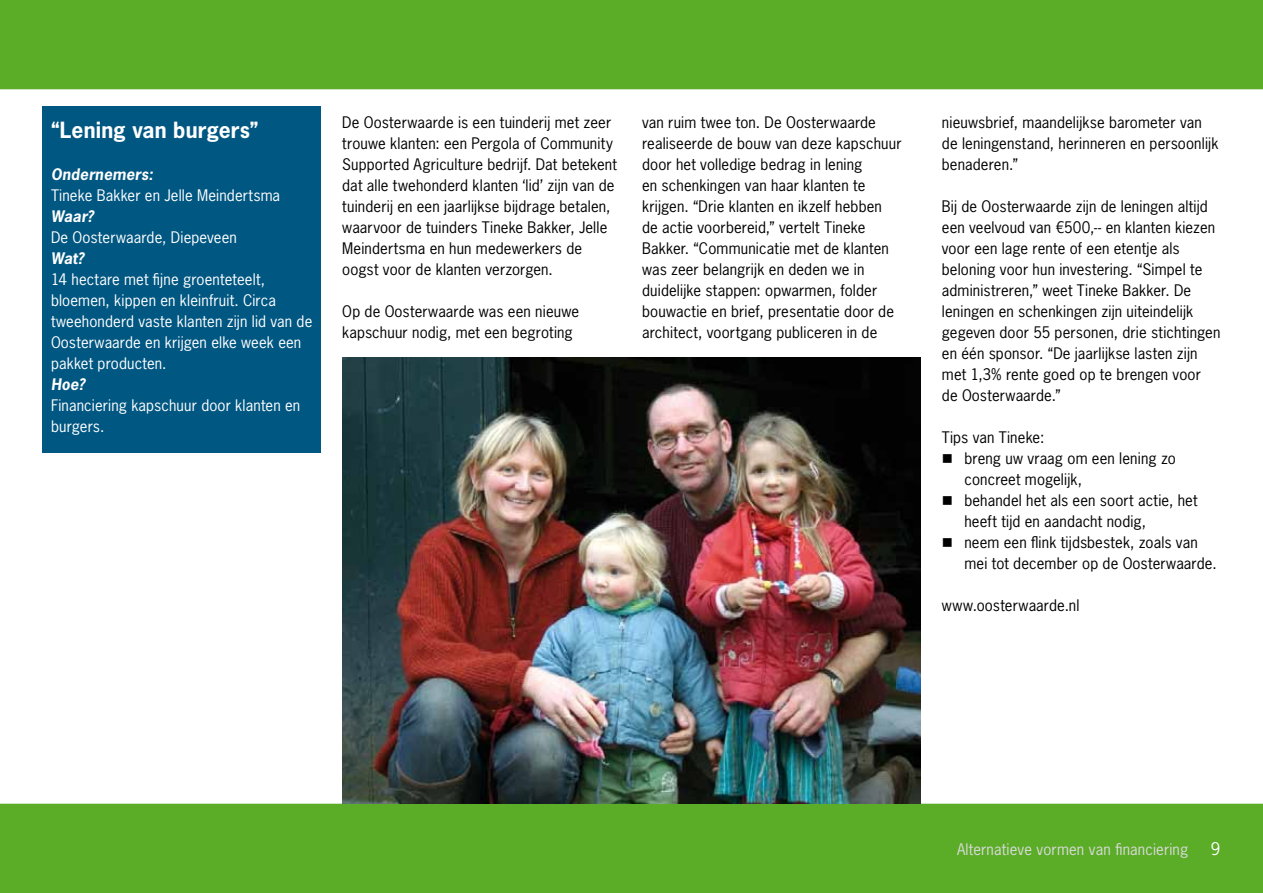
<style>
.page{position:relative;width:1263px;height:893px;background:#fff}
.page>*{position:absolute;margin:0;border:0;box-sizing:border-box;transform-origin:0 0}
.t1{font:700 21px "News Gothic Std";letter-spacing:.005em;color:#fff}
.t2{font:16.5px "News Gothic Std";color:#fff}
.t3{font:15px/21px "News Gothic Std";letter-spacing:.01em;color:#000}
.t4{font:15px/21px "News Gothic Std";letter-spacing:.01em;color:#fff}
.t5{font:15px "News Gothic Std";letter-spacing:.01em;color:#d9dadb}
.t6{font:italic 700 15px "News Gothic Std";letter-spacing:.015em;color:#fff}
</style>
<div class="page">
<div style="left:0;top:0;width:1263px;height:89px;background:#5bac26"></div>
<div style="left:0;top:804px;width:1263px;height:89px;background:#5bac26"></div>
<div style="left:43px;top:106px;width:278px;height:347px;background:#005782"></div>
<img style="left:342px;top:357px;width:579px;height:447px">
<h1 class="t1" style="left:51px;top:116px;width:209px">“Lening van burgers”</h1>
<p class="t6" style="left:51px;top:164px;width:104px">Ondernemers:</p>
<p class="t4" style="left:51px;top:185px;width:231px">Tineke Bakker en Jelle Meindertsma</p>
<p class="t6" style="left:51px;top:206px;width:44px">Waar?</p>
<p class="t4" style="left:51px;top:227px;width:187px">De Oosterwaarde, Diepeveen</p>
<p class="t6" style="left:51px;top:248px;width:35px">Wat?</p>
<p class="t4" style="left:51px;top:269px;width:263px">14 hectare met fijne groenteteelt, bloemen, kippen en kleinfruit. Circa tweehonderd vaste klanten zijn lid van de Oosterwaarde en krijgen elke week een pakket producten.</p>
<p class="t6" style="left:51px;top:374px;width:36px">Hoe?</p>
<p class="t4" style="left:51px;top:395px;width:251px">Financiering kapschuur door klanten en burgers.</p>
<p class="t3" style="left:342px;top:111px;width:276px">De Oosterwaarde is een tuinderij met zeer trouwe klanten: een Pergola of Community Supported Agriculture bedrijf. Dat betekent dat alle twehonderd klanten ‘lid’ zijn van de tuinderij en een jaarlijkse bijdrage betalen, waarvoor de tuinders Tineke Bakker, Jelle Meindertsma en hun medewerkers de oogst voor de klanten verzorgen.</p>
<p class="t3" style="left:342px;top:300px;width:238px">Op de Oosterwaarde was een nieuwe kapschuur nodig, met een begroting</p>
<p class="t3" style="left:642px;top:111px;width:261px">van ruim twee ton. De Oosterwaarde realiseerde de bouw van deze kapschuur door het volledige bedrag in lening<br>en schenkingen van haar klanten te krijgen. “Drie klanten en ikzelf hebben<br>de actie voorbereid,” vertelt Tineke Bakker. “Communicatie met de klanten was zeer belangrijk en deden we in duidelijke stappen: opwarmen, folder bouwactie en brief, presentatie door de architect, voortgang publiceren in de</p>
<p class="t3" style="left:942px;top:111px;width:278px">nieuwsbrief, maandelijkse barometer van de leningenstand, herinneren en persoonlijk benaderen.”</p>
<p class="t3" style="left:942px;top:195px;width:280px">Bij de Oosterwaarde zijn de leningen altijd een veelvoud van €500,-- en klanten kiezen voor een lage rente of een etentje als beloning voor hun investering. “Simpel te administreren,” weet Tineke Bakker. De leningen en schenkingen zijn uiteindelijk gegeven door 55 personen, drie stichtingen en één sponsor. “De jaarlijkse lasten zijn met 1,3% rente goed op te brengen voor de Oosterwaarde.”</p>
<p class="t3" style="left:964px;top:426px;width:254px;text-indent:-22px">Tips van Tineke:<br>breng uw vraag om een lening zo concreet mogelijk,<br>behandel het als een soort actie, het heeft tijd en aandacht nodig,<br>neem een flink tijdsbestek, zoals van mei tot december op de Oosterwaarde.</p>
<p class="t3" style="left:942px;top:594px;width:139px">www.oosterwaarde.nl</p>
<p class="t5" style="left:957px;top:839px;width:233px">Alternatieve vormen van financiering</p>
<p class="t2" style="left:1211px;top:838px;width:11px">9</p>
</div>
